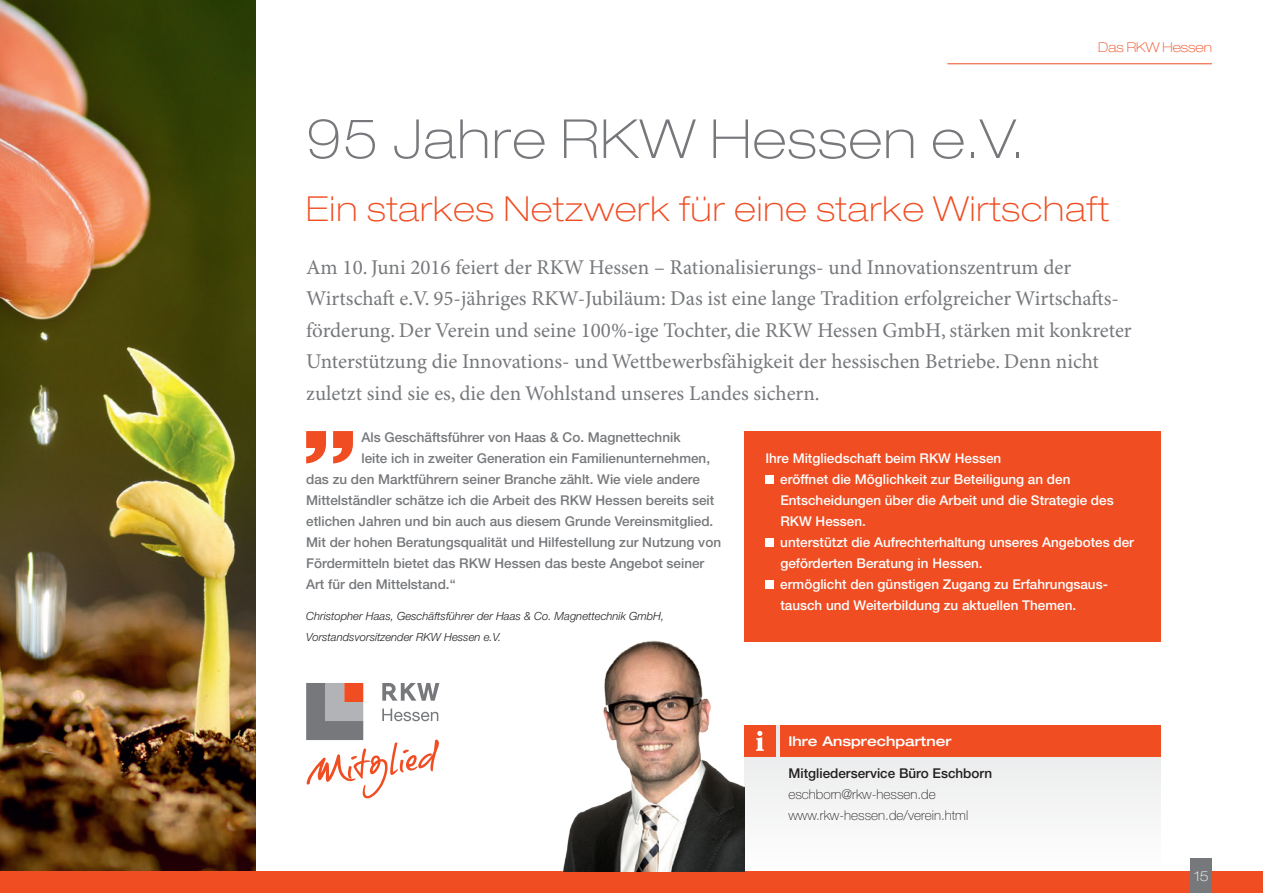
<style>
.page{position:relative;width:1263px;height:893px;background:#fff}
.page>*{position:absolute;margin:0;border:0;box-sizing:border-box;transform-origin:0 0}
.Headline{font:100 expanded 54px "Helvetica Neue LT Std";letter-spacing:.03em;color:#76787b}
.dünne_Subline{font:100 expanded 34.5px "Helvetica Neue LT Std";letter-spacing:.03em;color:#f04d22}
.Einleitung{font:21px/31.5px "Minion Pro";color:#76787b}
.Zitat_neu{font:500 13.5px "Helvetica Neue LT Std";color:#76787b}
.Bullet{font:500 13.5px/21px "Helvetica Neue LT Std";color:#fff}
.Text{font:100 13.5px/21px "Helvetica Neue LT Std";color:#231f20}
.Text-2{font:500 13.5px "Helvetica Neue LT Std";color:#231f20}
.Subline{font:500 expanded 13.5px "Helvetica Neue LT Std";color:#fff}
.BU{font:100 expanded 13.5px "Helvetica Neue LT Std";color:#f04d22}
.t1{font:100 expanded 13.5px "Helvetica Neue LT Std";color:#fff}
.BU-2{font:italic 300 11.25px "Helvetica Neue LT Std";color:#231f20}
</style>
<div class="page">
<div style="left:744px;top:725px;width:417px;height:147px;background:#f5f5f6"></div>
<div style="left:780px;top:725px;width:381px;height:32px;background:#f04d22"></div>
<div style="left:744px;top:725px;width:32px;height:32px;background:#f04d22"></div>
<svg style="left:756px;top:731px;width:8px;height:20px"></svg>
<div style="left:744px;top:431px;width:417px;height:210px;background:#f04d22"></div>
<div style="left:765px;top:475px;width:9px;height:9px;background:#fff"></div>
<div style="left:765px;top:538px;width:9px;height:9px;background:#fff"></div>
<div style="left:765px;top:580px;width:9px;height:9px;background:#fff"></div>
<svg style="left:306px;top:431px;width:47px;height:32px"></svg>
<svg style="left:306px;top:683px;width:133px;height:116px"></svg>
<img style="left:0;top:0;width:255px;height:872px">
<div style="left:0;top:872px;width:1263px;height:21px;background:#f04d22"></div>
<div style="left:1191px;top:859px;width:21px;height:34px;background:#76787b"></div>
<hr style="left:947px;top:63px;width:265px;height:1px;background:#f04d22">
<img style="left:562px;top:641px;width:182px;height:231px">
<p class="BU" style="left:1098px;top:39px;width:115px">Das RKW Hessen</p>
<p class="Headline" style="left:306px;top:107px;width:719px">95 Jahre RKW Hessen e.V.</p>
<p class="dünne_Subline" style="left:306px;top:188px;width:804px">Ein starkes Netzwerk für eine starke Wirtschaft</p>
<p class="Einleitung" style="left:306px;top:252px;width:827px">Am 10. Juni 2016 feiert der RKW Hessen – Rationalisierungs- und Innovationszentrum der Wirtschaft e.V. 95-jähriges RKW-Jubiläum: Das ist eine lange Tradition erfolgreicher Wirtschafts&shy;förderung. Der Verein und seine 100%-ige Tochter, die RKW Hessen GmbH, stärken mit konkreter Unterstützung die Innovations- und Wettbewerbsfähigkeit der hessischen Betriebe. Denn nicht zuletzt sind sie es, die den Wohlstand unseres Landes sichern.</p>
<p class="Zitat_neu" style="left:361px;top:429px;width:321px">Als Geschäftsführer von Haas &amp; Co. Magnettechnik</p>
<p class="Zitat_neu" style="left:361px;top:450px;width:350px">leite ich in zweiter Generation ein Familienunternehmen,</p>
<p class="Zitat_neu" style="left:306px;top:471px;width:395px">das zu den Marktführern seiner Branche zählt. Wie viele andere</p>
<p class="Zitat_neu" style="left:306px;top:492px;width:410px">Mittelständler schätze ich die Arbeit des RKW Hessen bereits seit</p>
<p class="Zitat_neu" style="left:306px;top:513px;width:409px">etlichen Jahren und bin auch aus diesem Grunde Vereinsmitglied.</p>
<p class="Zitat_neu" style="left:306px;top:534px;width:416px">Mit der hohen Beratungsqualität und Hilfestellung zur Nutzung von</p>
<p class="Zitat_neu" style="left:306px;top:555px;width:400px">Fördermitteln bietet das RKW Hessen das beste Angebot seiner</p>
<p class="Zitat_neu" style="left:306px;top:576px;width:151px">Art für den Mittelstand.“</p>
<p class="BU-2" style="left:306px;top:609px;width:360px">Christopher Haas, Geschäftsführer der Haas &amp; Co. Magnettechnik GmbH,</p>
<p class="BU-2" style="left:306px;top:630px;width:197px">Vorstandsvorsitzender RKW Hessen e.V.</p>
<p class="Bullet" style="left:765px;top:447px;width:237px">Ihre Mitgliedschaft beim RKW Hessen</p>
<p class="Bullet" style="left:780px;top:468px;width:335px">eröffnet die Möglichkeit zur Beteiligung an den<br>Entscheidungen über die Arbeit und die Strategie des<br>RKW Hessen.</p>
<p class="Bullet" style="left:780px;top:531px;width:355px">unterstützt die Aufrechterhaltung unseres Angebotes der geförderten Beratung in Hessen.</p>
<p class="Bullet" style="left:780px;top:573px;width:329px">ermöglicht den günstigen Zugang zu Erfahrungsaus&shy;tausch und Weiterbildung zu aktuellen Themen.</p>
<p class="Subline" style="left:788px;top:732px;width:165px">Ihre Ansprechpartner</p>
<p class="Text-2" style="left:788px;top:765px;width:205px">Mitgliederservice Büro Eschborn</p>
<p class="Text" style="left:788px;top:783px;width:181px">eschborn@rkw-hessen.de www.rkw-hessen.de/verein.html</p>
<p class="t1" style="left:1194px;top:868px;width:16px">15</p>
</div>
